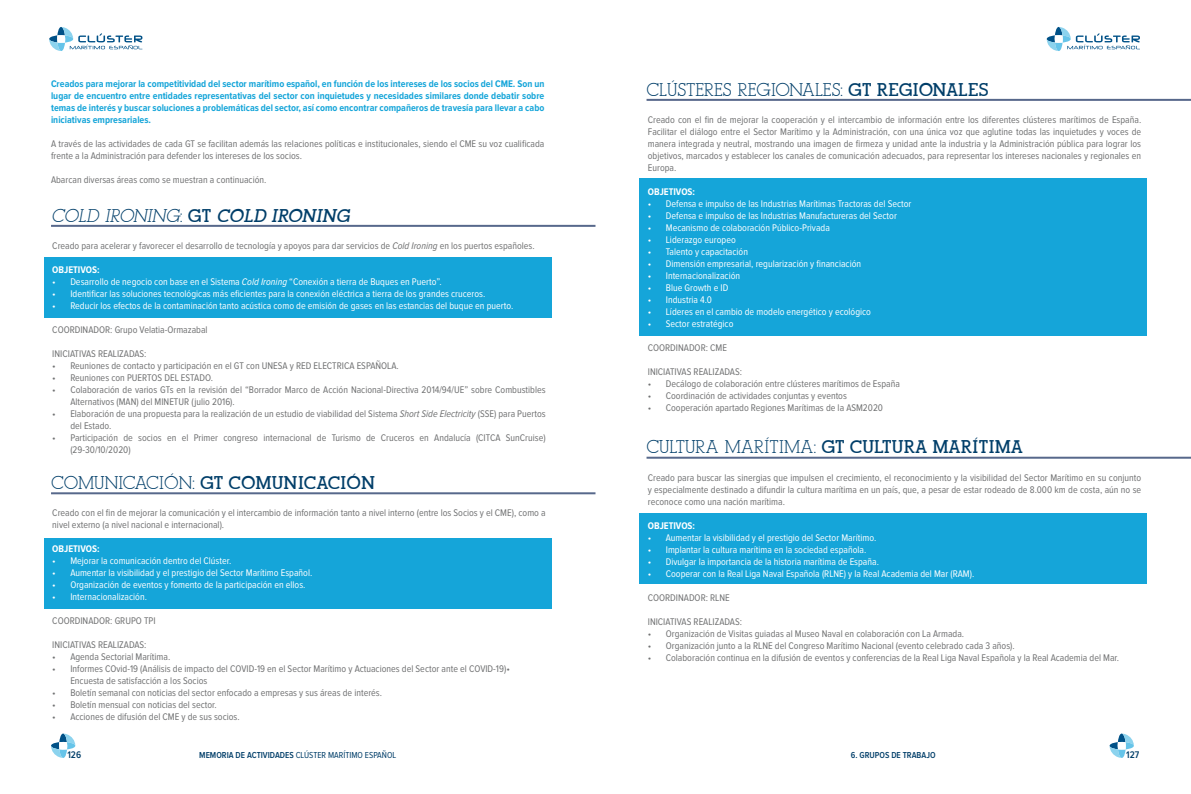
<style>
.page{position:relative;width:1191px;height:794px;background:#fff}
.page>*{position:absolute;margin:0;border:0;box-sizing:border-box;transform-origin:0 0}
.t1{font:700 18px "Alexandria FLF";color:#003e69}
.t2{font:18px "Alexandria FLF";color:#003e69}
.t3{font:italic 18px "Alexandria FLF";color:#003e69}
.t4{font:10px/12px "Proxima Nova Cond";color:#707172}
.t5{font:10px "Proxima Nova Cond";color:#fff}
.t6{font:700 10px/12px "Proxima Nova Cond";color:#15a5d9;text-align:justify}
.t7{font:700 10px "Proxima Nova Cond";color:#fff}
.t8{font:600 10px "Proxima Nova Cond";color:#003e69}
.t9{font:9px "Proxima Nova Cond";color:#003e69}
.t10{font:600 9px "Proxima Nova Cond";color:#003e69}
.s1{font-style:normal}
.s2{font-weight:700;font-style:normal}
.s3{font-weight:700}
.s4{font-style:italic}
.s5{font-weight:400}
.s6{font-weight:600}
</style>
<div class="page">
<svg style="left:1046px;top:27px;width:94px;height:24px"></svg>
<svg style="left:49px;top:27px;width:93px;height:24px"></svg>
<div style="left:44px;top:257px;width:507px;height:60px;background:#15a5d9"></div>
<div style="left:44px;top:538px;width:507px;height:70px;background:#15a5d9"></div>
<hr style="left:51px;top:225px;width:544px;height:2px;background:#57688b">
<hr style="left:51px;top:492px;width:544px;height:2px;background:#57688b">
<svg style="left:51px;top:733px;width:24px;height:25px"></svg>
<svg style="left:1109px;top:733px;width:24px;height:25px"></svg>
<div style="left:639px;top:179px;width:508px;height:157px;background:#15a5d9"></div>
<div style="left:639px;top:513px;width:508px;height:70px;background:#15a5d9"></div>
<hr style="left:646px;top:99px;width:545px;height:2px;background:#57688b">
<hr style="left:646px;top:457px;width:545px;height:2px;background:#57688b">
<p class="t6" style="left:51px;top:78px;width:495px">Creados para mejorar la competitividad del sector marítimo español, en función de los intereses de los socios del CME. Son un lugar de encuentro entre entidades representativas del sector con inquietudes y necesidades similares donde debatir sobre temas de interés y buscar soluciones a problemáticas del sector, así como encontrar compañeros de travesía para llevar a cabo iniciativas empresariales.</p>
<p class="t4" style="left:51px;top:138px;width:495px">A través de las actividades de cada GT se facilitan además las relaciones políticas e institucionales, siendo el CME su voz cualificada frente a la Administración para defender los intereses de los socios.</p>
<p class="t4" style="left:51px;top:174px;width:217px">Abarcan diversas áreas como se muestran a continuación.</p>
<h1 class="t3" style="left:51px;top:205px;width:303px">COLD IRONING<span class="s1">:</span> <span class="s2">G T</span> <span class="s3">COLD IRONING</span></h1>
<p class="t4" style="left:52px;top:240px;width:484px">Creado para acelerar y favorecer el desarrollo de tecnología y apoyos para dar servicios de <span class="s4">Cold Ironing</span> en los puertos españoles.</p>
<p class="t7" style="left:52px;top:265px;width:49px">OBJETIVOS:</p>
<p class="t5" style="left:52px;top:277px;width:391px">• Desarrollo de negocio con base en el Sistema <span class="s4">Cold Ironing</span> “Conexión a tierra de Buques en Puerto”.</p>
<p class="t5" style="left:52px;top:289px;width:434px">• Identificar las soluciones tecnológicas más eficientes para la conexión eléctrica a tierra de los grandes cruceros.</p>
<p class="t5" style="left:52px;top:301px;width:462px">• Reducir los efectos de la contaminación tanto acústica como de emisión de gases en las estancias del buque en puerto.</p>
<p class="t4" style="left:52px;top:324px;width:157px">COORDINADOR: Grupo Velatia-Ormazabal</p>
<p class="t4" style="left:52px;top:348px;width:96px">INICIATIVAS REALIZADAS:</p>
<p class="t4" style="left:52px;top:360px;width:348px">• Reuniones de contacto y participación en el GT con UNESA y RED ELECTRICA ESPAÑOLA.</p>
<p class="t4" style="left:52px;top:372px;width:162px">• Reuniones con PUERTOS DEL ESTADO.</p>
<p class="t4" style="left:70px;top:384px;width:477px;text-indent:-18px">• Colaboración de varios GTs en la revisión del “Borrador Marco de Acción Nacional-Directiva 2014/94/UE” sobre Combustibles<br>Alternativos (MAN) del MINETUR (julio 2016).</p>
<p class="t4" style="left:70px;top:408px;width:477px;text-indent:-18px">• Elaboración de una propuesta para la realización de un estudio de viabilidad del Sistema <span class="s4">Short Side Electricity</span> (SSE) para Puertos del Estado.</p>
<p class="t4" style="left:70px;top:432px;width:477px;text-indent:-18px">• Participación de socios en el Primer congreso internacional de Turismo de Cruceros en Andalucía (CITCA SunCruise) (29-30/10/2020)</p>
<h1 class="t1" style="left:51px;top:473px;width:325px"><span class="s5">COMUNICACIÓN:</span> GT COMUNICACIÓN</h1>
<p class="t4" style="left:52px;top:507px;width:495px">Creado con el fin de mejorar la comunicación y el intercambio de información tanto a nivel interno (entre los Socios y el CME), como a nivel externo (a nivel nacional e internacional).</p>
<p class="t7" style="left:52px;top:544px;width:49px">OBJETIVOS:</p>
<p class="t5" style="left:52px;top:556px;width:180px">• Mejorar la comunicación dentro del Clúster.</p>
<p class="t5" style="left:52px;top:568px;width:261px">• Aumentar la visibilidad y el prestigio del Sector Marítimo Español.</p>
<p class="t5" style="left:52px;top:580px;width:255px">• Organización de eventos y fomento de la participación en ellos.</p>
<p class="t5" style="left:52px;top:592px;width:96px">• Internacionalización.</p>
<p class="t4" style="left:52px;top:615px;width:105px">COORDINADOR: GRUPO TPI</p>
<p class="t4" style="left:52px;top:639px;width:96px">INICIATIVAS REALIZADAS:</p>
<p class="t4" style="left:52px;top:651px;width:119px">• Agenda Sectorial Marítima.</p>
<p class="t4" style="left:70px;top:663px;width:441px;text-indent:-18px">• Informes COvid-19 (Análisis de impacto del COVID-19 en el Sector Marítimo y Actuaciones del Sector ante el COVID-19)•<br>Encuesta de satisfacción a los Socios</p>
<p class="t4" style="left:52px;top:687px;width:331px">• Boletín semanal con noticias del sector enfocado a empresas y sus áreas de interés.</p>
<p class="t4" style="left:52px;top:699px;width:166px">• Boletín mensual con noticias del sector.</p>
<p class="t4" style="left:52px;top:711px;width:189px">• Acciones de difusión del CME y de sus socios.</p>
<h1 class="t2" style="left:646px;top:79px;width:343px">CLÚSTERES REGIONALES: <span class="s3">GT REGIONALES</span></h1>
<p class="t4" style="left:648px;top:114px;width:495px;text-align:justify">Creado con el fin de mejorar la cooperación y el intercambio de información entre los diferentes clústeres marítimos de España.<br>Facilitar el diálogo entre el Sector Marítimo y la Administración, con una única voz que aglutine todas las inquietudes y voces de manera integrada y neutral, mostrando una imagen de firmeza y unidad ante la industria y la Administración pública para lograr los objetivos, marcados y establecer los canales de comunicación adecuados, para representar los intereses nacionales y regionales en Europa.</p>
<p class="t7" style="left:648px;top:187px;width:49px">OBJETIVOS:</p>
<p class="t5" style="left:648px;top:199px;width:265px">• Defensa e impulso de las Industrias Marítimas Tractoras del Sector</p>
<p class="t5" style="left:648px;top:211px;width:251px">• Defensa e impulso de las Industrias Manufactureras del Sector</p>
<p class="t5" style="left:648px;top:223px;width:183px">• Mecanismo de colaboración Público-Privada</p>
<p class="t5" style="left:648px;top:235px;width:90px">• Liderazgo europeo</p>
<p class="t5" style="left:648px;top:247px;width:102px">• Talento y capacitación</p>
<p class="t5" style="left:648px;top:259px;width:215px">• Dimensión empresarial, regularización y financiación</p>
<p class="t5" style="left:648px;top:271px;width:94px">• Internacionalización</p>
<p class="t5" style="left:648px;top:283px;width:82px">• Blue Growth e ID</p>
<p class="t5" style="left:648px;top:295px;width:66px">• Industria 4.0</p>
<p class="t5" style="left:648px;top:307px;width:225px">• Líderes en el cambio de modelo energético y ecológico</p>
<p class="t5" style="left:648px;top:319px;width:87px">• Sector estratégico</p>
<p class="t4" style="left:648px;top:342px;width:81px">COORDINADOR: CME</p>
<p class="t4" style="left:648px;top:366px;width:96px">INICIATIVAS REALIZADAS:</p>
<p class="t4" style="left:648px;top:378px;width:253px">• Decálogo de colaboración entre clústeres marítimos de España</p>
<p class="t4" style="left:648px;top:390px;width:201px">• Coordinación de actividades conjuntas y eventos</p>
<p class="t4" style="left:648px;top:402px;width:237px">• Cooperación apartado Regiones Marítimas de la ASM2020</p>
<h1 class="t1" style="left:646px;top:437px;width:378px"><span class="s5">CULTURA MARÍTIMA:</span> GT CULTURA MARÍTIMA</h1>
<p class="t4" style="left:648px;top:472px;width:495px;text-align:justify">Creado para buscar las sinergias que impulsen el crecimiento, el reconocimiento y la visibilidad del Sector Marítimo en su conjunto y especialmente destinado a difundir la cultura marítima en un país, que, a pesar de estar rodeado de 8.000 km de costa, aún no se reconoce como una nación marítima.</p>
<p class="t7" style="left:648px;top:521px;width:49px">OBJETIVOS:</p>
<p class="t5" style="left:648px;top:533px;width:230px">• Aumentar la visibilidad y el prestigio del Sector Marítimo.</p>
<p class="t5" style="left:648px;top:545px;width:220px">• Implantar la cultura marítima en la sociedad española.</p>
<p class="t5" style="left:648px;top:557px;width:233px">• Divulgar la importancia de la historia marítima de España.</p>
<p class="t5" style="left:648px;top:569px;width:328px">• Cooperar con la Real Liga Naval Española (RLNE) y la Real Academia del Mar (RAM).</p>
<p class="t4" style="left:648px;top:592px;width:83px">COORDINADOR: RLNE</p>
<p class="t4" style="left:648px;top:616px;width:96px">INICIATIVAS REALIZADAS:</p>
<p class="t4" style="left:648px;top:628px;width:318px">• Organización de Visitas guiadas al Museo Naval en colaboración con La Armada.</p>
<p class="t4" style="left:648px;top:640px;width:368px">• Organización junto a la RLNE del Congreso Marítimo Nacional (evento celebrado cada 3 años).</p>
<p class="t4" style="left:648px;top:652px;width:473px">• Colaboración continua en la difusión de eventos y conferencias de la Real Liga Naval Española y la Real Academia del Mar.</p>
<p class="t8" style="left:67px;top:750px;width:15px">126</p>
<p class="t9" style="left:199px;top:751px;width:198px"><span class="s6">MEMORIA DE ACTIVIDADES</span> CLÚSTER MARÍTIMO ESPAÑOL</p>
<p class="t10" style="left:851px;top:751px;width:86px">6. GRUPOS DE TRABAJO</p>
<p class="t8" style="left:1126px;top:750px;width:15px">127</p>
</div>
